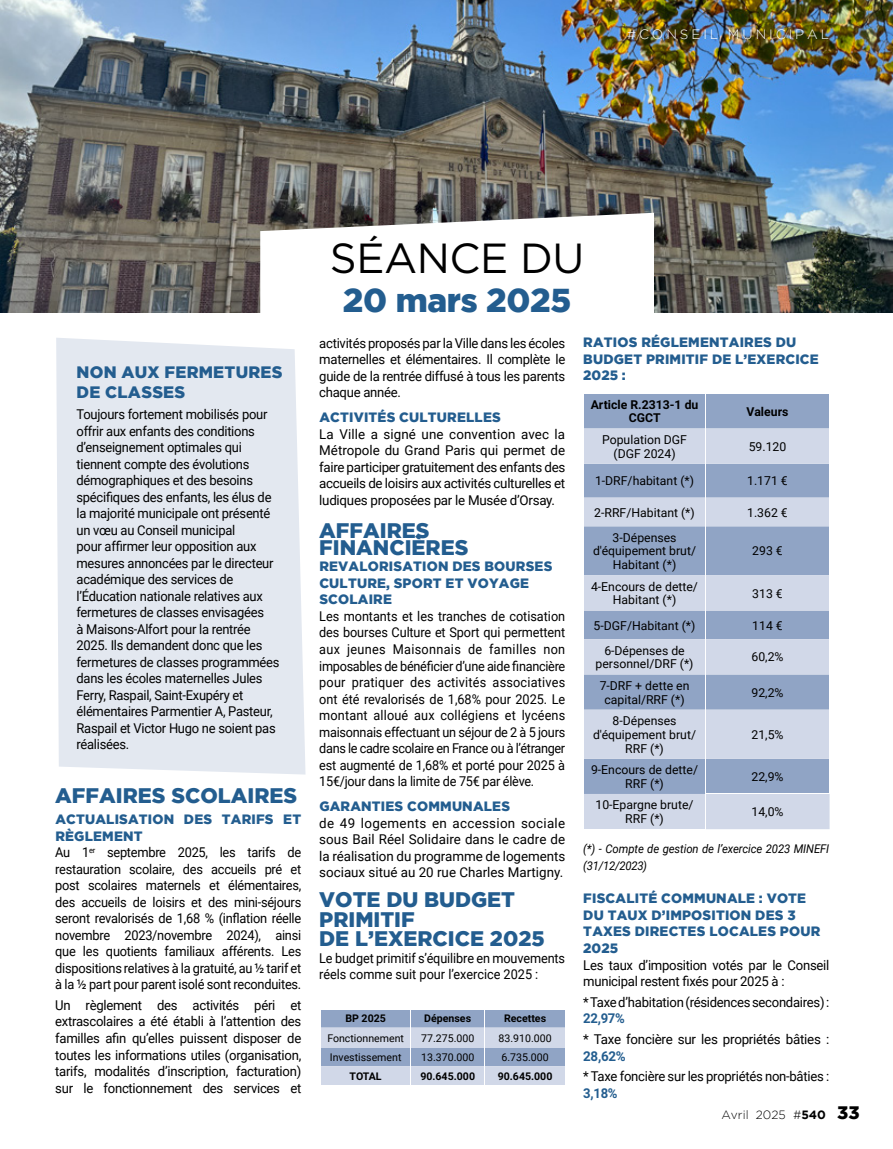
<style>
.page{position:relative;width:893px;height:1149px;background:#fff}
.page>*{position:absolute;margin:0;border:0;box-sizing:border-box;transform-origin:0 0}
.t1{font:42px "Gotham";letter-spacing:-.01em;color:#000}
.t2{font:900 33px "Gotham";letter-spacing:-.01em;color:#235d8f}
.t3{font:900 21px/19.5px "Gotham";color:#235d8f}
.t4{font:900 16.5px/20.5px "Gotham";letter-spacing:.015em;color:#235d8f}
.t5{font:13.5px/16.5px "Roboto";letter-spacing:-.02em;color:#000;text-align:justify}
.t6{font:13.5px/16.5px "Roboto";letter-spacing:-.02em;color:#000;scale:.96 1}
.t7{font:13.5px/16.5px "Roboto";letter-spacing:-.02em;color:#000;text-align:justify;scale:.94 1}
.t8{font:13.5px/16.5px "Roboto";letter-spacing:-.02em;color:#000;text-align:justify;scale:.95 1}
.t9{font:900 13.5px/16.5px "Gotham";letter-spacing:.015em;color:#235d8f}
.t10{font:700 13.5px "Roboto";letter-spacing:-.02em;color:#235d8f}
.t11{font:300 13.5px "Gotham";letter-spacing:.215em;color:#fff}
.t12{font:12.3px/13.8px "Roboto";color:#000;text-align:center}
.t13{font:700 12.3px/13.8px "Roboto";color:#000;text-align:center}
.t14{font:italic 12px/16.5px "Roboto";letter-spacing:-.01em;color:#000;scale:.94 1}
.t15{font:300 12px "Gotham";color:#000}
.t16{font:10.65px "Roboto";color:#000}
.t17{font:700 10.65px "Roboto";color:#000}
.s1{font-weight:700}
.s2{font-weight:900;font-size:18px}
</style>
<div class="page">
<img style="left:0;top:0;width:893px;height:312px">
<svg style="left:260px;top:213px;width:394px;height:100px"></svg>
<div style="left:56px;top:338px;width:249px;height:436px;background:#e3e8f0"></div>
<svg style="left:321px;top:1010px;width:244px;height:75px;background:#b2bfd7"></svg>
<div style="left:584px;top:394px;width:245px;height:34px;background:#90a4c5"></div>
<svg style="left:584px;top:428px;width:246px;height:401px;background:#b4c0d8"></svg>
<hr style="left:705px;top:794px;width:1px;height:34px;background:#fff">
<hr style="left:583px;top:828px;width:123px;height:1px;background:#fff">
<hr style="left:705px;top:393px;width:1px;height:35px;background:#fff">
<hr style="left:705px;top:428px;width:1px;height:35px;background:#fff">
<hr style="left:829px;top:428px;width:1px;height:35px;background:#fff">
<hr style="left:705px;top:463px;width:1px;height:34px;background:#fff">
<hr style="left:829px;top:463px;width:1px;height:34px;background:#fff">
<svg style="left:705px;top:497px;width:1px;height:29px"></svg>
<svg style="left:829px;top:497px;width:1px;height:29px"></svg>
<hr style="left:705px;top:526px;width:1px;height:49px;background:#fff">
<hr style="left:829px;top:526px;width:1px;height:49px;background:#fff">
<hr style="left:705px;top:575px;width:1px;height:35px;background:#fff">
<hr style="left:829px;top:575px;width:1px;height:35px;background:#fff">
<svg style="left:705px;top:610px;width:1px;height:29px"></svg>
<svg style="left:829px;top:610px;width:1px;height:29px"></svg>
<hr style="left:705px;top:639px;width:1px;height:35px;background:#fff">
<hr style="left:829px;top:639px;width:1px;height:35px;background:#fff">
<hr style="left:705px;top:674px;width:1px;height:35px;background:#fff">
<hr style="left:829px;top:674px;width:1px;height:35px;background:#fff">
<hr style="left:705px;top:709px;width:1px;height:49px;background:#fff">
<hr style="left:829px;top:709px;width:1px;height:49px;background:#fff">
<hr style="left:705px;top:758px;width:1px;height:35px;background:#fff">
<hr style="left:829px;top:758px;width:1px;height:35px;background:#fff">
<hr style="left:705px;top:793px;width:125px;height:1px;background:#fff">
<p class="t11" style="left:627px;top:27px;width:204px">#CONSEIL MUNICIPAL</p>
<p class="t4" style="left:77px;top:361px;width:207px">NON AUX FERMETURES<br>DE CLASSES</p>
<p class="t6" style="left:77px;top:405px;width:213px">Toujours fortement mobilisés pour offrir aux enfants des conditions d’enseignement optimales qui tiennent compte des évolutions démographiques et des besoins spécifiques des enfants, les élus de la majorité municipale ont présenté un vœu au Conseil municipal<br>pour affirmer leur opposition aux mesures annoncées par le directeur académique des services de l’Éducation nationale relatives aux fermetures de classes envisagées<br>à Maisons-Alfort pour la rentrée<br>2025. Ils demandent donc que les fermetures de classes programmées dans les écoles maternelles Jules<br>Ferry, Raspail, Saint-Exupéry et élémentaires Parmentier A, Pasteur,<br>Raspail et Victor Hugo ne soient pas réalisées.</p>
<h3 class="t3" style="left:55px;top:785px;width:243px">AFFAIRES SCOLAIRES</h3>
<p class="t9" style="left:55px;top:810px;width:247px">ACTUALISATION DES TARIFS ET<br>RÈGLEMENT</p>
<p class="t8" style="left:55px;top:843px;width:260px">Au 1<sup>er</sup> septembre 2025, les tarifs de restauration scolaire, des accueils pré et post scolaires maternels et élémentaires, des accueils de loisirs et des mini-séjours seront revalorisés de 1,68 % (inflation réelle novembre 2023/novembre 2024), ainsi que les quotients familiaux afférents. Les dispositions relatives à la gratuité, au ½ tarif et à la ½ part pour parent isolé sont reconduites.</p>
<p class="t5" style="left:55px;top:996px;width:248px">Un règlement des activités péri et extrascolaires a été établi à l’attention des familles afin qu’elles puissent disposer de toutes les informations utiles (organisation, tarifs, modalités d’inscription, facturation) sur le fonctionnement des services et</p>
<h1 class="t1" style="left:330px;top:231px;width:256px">SÉANCE DU</h1>
<h2 class="t2" style="left:343px;top:281px;width:230px">20 mars 2025</h2>
<p class="t5" style="left:319px;top:334px;width:248px">activités proposés par la Ville dans les écoles maternelles et élémentaires. Il complète le guide de la rentrée diffusé à tous les parents chaque année.</p>
<p class="t9" style="left:319px;top:409px;width:183px">ACTIVITÉS CULTURELLES</p>
<p class="t5" style="left:319px;top:425px;width:248px">La Ville a signé une convention avec la Métropole du Grand Paris qui permet de faire participer gratuitement des enfants des accueils de loisirs aux activités culturelles et ludiques proposées par le Musée d’Orsay.</p>
<h3 class="t3" style="left:319px;top:522px;width:151px;line-height:16.5px">AFFAIRES<br>FINANCIÈRES</h3>
<p class="t9" style="left:319px;top:558px;width:235px">REVALORISATION DES BOURSES<br>CULTURE, SPORT ET VOYAGE<br>SCOLAIRE</p>
<p class="t7" style="left:319px;top:607px;width:263px">Les montants et les tranches de cotisation des bourses Culture et Sport qui permettent aux jeunes Maisonnais de familles non imposables de bénéficier d’une aide financière pour pratiquer des activités associatives ont été revalorisés de 1,68% pour 2025. Le montant alloué aux collégiens et lycéens maisonnais effectuant un séjour de 2 à 5 jours dans le cadre scolaire en France ou à l’étranger est augmenté de 1,68% et porté pour 2025 à 15€/jour dans la limite de 75€ par élève.</p>
<p class="t9" style="left:319px;top:797px;width:192px">GARANTIES COMMUNALES</p>
<p class="t5" style="left:319px;top:813px;width:247px">de 49 logements en accession sociale sous Bail Réel Solidaire dans le cadre de la réalisation du programme de logements sociaux situé au 20 rue Charles Martigny.</p>
<h3 class="t3" style="left:319px;top:889px;width:227px">VOTE DU BUDGET<br>PRIMITIF<br>DE L’EXERCICE 2025</h3>
<p class="t7" style="left:319px;top:949px;width:263px">Le budget primitif s’équilibre en mouvements réels comme suit pour l’exercice 2025 :</p>
<p class="t17" style="left:345px;top:1010px;width:42px">BP 2025</p>
<p class="t17" style="left:424px;top:1010px;width:48px">Dépenses</p>
<p class="t17" style="left:504px;top:1010px;width:44px">Recettes</p>
<p class="t16" style="left:327px;top:1029px;width:78px">Fonctionnement</p>
<p class="t16" style="left:421px;top:1029px;width:55px">77.275.000</p>
<p class="t16" style="left:499px;top:1029px;width:55px">83.910.000</p>
<p class="t16" style="left:330px;top:1049px;width:73px">Investissement</p>
<p class="t16" style="left:421px;top:1049px;width:55px">13.370.000</p>
<p class="t16" style="left:501px;top:1049px;width:49px">6.735.000</p>
<p class="t17" style="left:350px;top:1068px;width:34px">TOTAL</p>
<p class="t17" style="left:420px;top:1068px;width:56px">90.645.000</p>
<p class="t17" style="left:498px;top:1068px;width:56px">90.645.000</p>
<p class="t9" style="left:583px;top:334px;width:237px">RATIOS RÉGLEMENTAIRES DU<br>BUDGET PRIMITIF DE L’EXERCICE<br>2025 :</p>
<p class="t13" style="left:591px;top:397px;width:109px">Article R.2313-1 du<br>CGCT</p>
<p class="t13" style="left:747px;top:403px;width:43px">Valeurs</p>
<p class="t12" style="left:602px;top:432px;width:86px">Population DGF (DGF 2024)</p>
<p class="t12" style="left:749px;top:439px;width:39px">59.120</p>
<p class="t12" style="left:595px;top:473px;width:101px">1-DRF/habitant (*)</p>
<p class="t12" style="left:747px;top:473px;width:42px">1.171 €</p>
<p class="t12" style="left:594px;top:504px;width:102px">2-RRF/Habitant (*)</p>
<p class="t12" style="left:747px;top:504px;width:42px">1.362 €</p>
<p class="t12" style="left:593px;top:529px;width:105px">3-Dépenses d'équipement brut/<br>Habitant (*)</p>
<p class="t12" style="left:752px;top:543px;width:32px">293 €</p>
<p class="t12" style="left:591px;top:578px;width:108px">4-Encours de dette/<br>Habitant (*)</p>
<p class="t12" style="left:752px;top:585px;width:32px">313 €</p>
<p class="t12" style="left:594px;top:617px;width:103px">5-DGF/Habitant (*)</p>
<p class="t12" style="left:752px;top:617px;width:32px">114 €</p>
<p class="t12" style="left:596px;top:642px;width:99px">6-Dépenses de personnel/DRF (*)</p>
<p class="t12" style="left:751px;top:649px;width:33px">60,2%</p>
<p class="t12" style="left:600px;top:678px;width:91px">7-DRF + dette en capital/RRF (*)</p>
<p class="t12" style="left:751px;top:684px;width:33px">92,2%</p>
<p class="t12" style="left:593px;top:713px;width:105px">8-Dépenses d'équipement brut/<br>RRF (*)</p>
<p class="t12" style="left:751px;top:726px;width:33px">21,5%</p>
<p class="t12" style="left:591px;top:762px;width:108px">9-Encours de dette/<br>RRF (*)</p>
<p class="t12" style="left:751px;top:769px;width:33px">22,9%</p>
<p class="t12" style="left:595px;top:797px;width:100px">10-Epargne brute/<br>RRF (*)</p>
<p class="t12" style="left:751px;top:804px;width:33px">14,0%</p>
<p class="t14" style="left:583px;top:840px;width:263px">(*) - Compte de gestion de l’exercice 2023 MINEFI (31/12/2023)</p>
<p class="t9" style="left:583px;top:889px;width:239px">FISCALITÉ COMMUNALE : VOTE<br>DU TAUX D’IMPOSITION DES 3<br>TAXES DIRECTES LOCALES POUR<br>2025</p>
<p class="t5" style="left:583px;top:955px;width:248px">Les taux d’imposition votés par le Conseil municipal restent fixés pour 2025 à :</p>
<p class="t5" style="left:583px;top:992px;width:248px">* Taxe d’habitation (résidences secondaires) :</p>
<p class="t10" style="left:583px;top:1008px;width:43px">22,97%</p>
<p class="t5" style="left:583px;top:1030px;width:247px">* Taxe foncière sur les propriétés bâties :</p>
<p class="t10" style="left:583px;top:1045px;width:44px">28,62%</p>
<p class="t5" style="left:583px;top:1067px;width:247px">* Taxe foncière sur les propriétés non-bâties :</p>
<p class="t10" style="left:583px;top:1083px;width:36px">3,18%</p>
<p class="t15" style="left:721px;top:1107px;width:140px">Avril 2025 #<span class="s1">540</span> <span class="s2">33</span></p>
</div>
